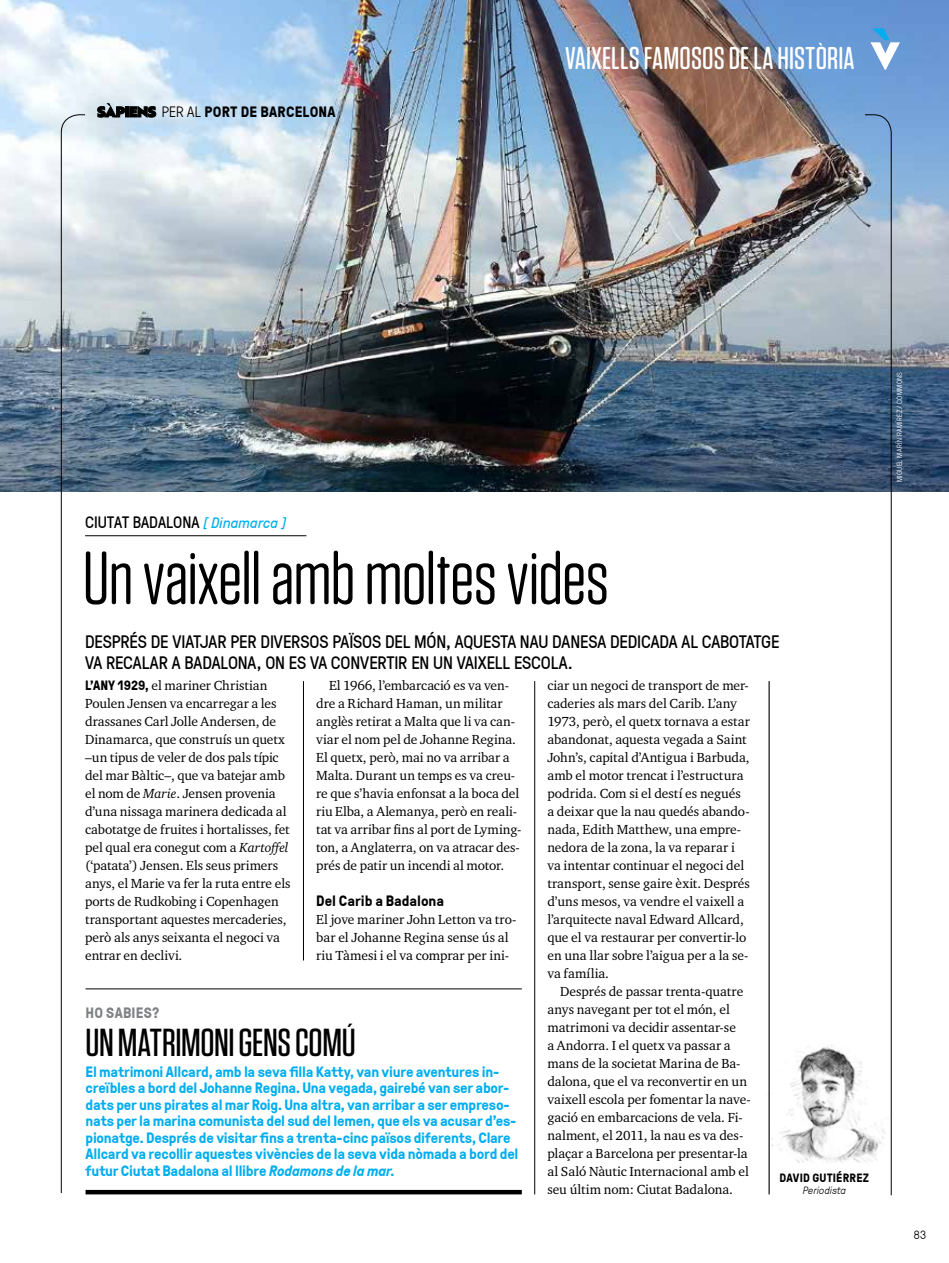
<style>
.page{position:relative;width:949px;height:1263px;background:#fff}
.page>*{position:absolute;margin:0;border:0;box-sizing:border-box;transform-origin:0 0}
.t1{font:75px "Tungsten Rounded";letter-spacing:-.01em;color:#000}
.t2{font:500 39px "Tungsten";letter-spacing:-.01em;color:#000}
.t3{font:500 31.5px "Tungsten Rounded";letter-spacing:.005em;color:#fff}
.t4{font:18px/21px "GT Pressura";letter-spacing:-.01em;color:#000}
.t5{font:16.5px "GT Pressura";color:#000}
.t6{font:700 15px/16.5px "GT Pressura";letter-spacing:-.015em;color:#00aeef}
.t7{font:700 15px "GT Pressura";letter-spacing:.005em;color:#000}
.t8{font:700 15px "GT Pressura";letter-spacing:.015em;color:#808285}
.t9{font:13.5px/18px "Charter ITC Std";color:#000}
.t10{font:700 12px "GT Pressura";letter-spacing:.02em;color:#000}
.t11{font:300 12px "GT Pressura Mono";color:#000}
.t12{font:italic 300 10.5px "GT Pressura";letter-spacing:.015em;color:#000}
.t13{font:300 7.5px "GT Pressura";letter-spacing:.04em;color:#fff}
.s1{font-weight:300}
.s2{font-style:italic;font-size:15px;color:#00aeef}
.s3{font-family:"GT Pressura";font-weight:700}
.s4{font-style:italic}
</style>
<div class="page">
<img style="left:0;top:0;width:948px;height:491px">
<img style="left:61px;top:114px;width:830px;height:1081px">
<hr style="left:768px;top:681px;width:1px;height:513px;background:#000">
<hr style="left:303px;top:681px;width:1px;height:279px;background:#000">
<hr style="left:534px;top:681px;width:1px;height:513px;background:#000">
<hr style="left:85px;top:535px;width:221px;height:1px;background:#000">
<hr style="left:85px;top:1190px;width:436px;height:4px;background:#000">
<hr style="left:85px;top:989px;width:436px;height:1px;background:#000">
<img style="left:86px;top:99px;width:778px;height:26px">
<img style="left:759px;top:1044px;width:133px;height:119px">
<svg style="left:97px;top:103px;width:59px;height:15px"></svg>
<svg style="left:869px;top:28px;width:31px;height:42px"></svg>
<p class="t7" style="left:162px;top:101px;width:175px"><span class="s1">PER AL</span> PORT DE BARCELONA</p>
<h3 class="t3" style="left:565px;top:42px;width:291px">VAIXELLS FAMOSOS DE LA HISTÒRIA</h3>
<p class="t5" style="left:85px;top:510px;width:202px">CIUTAT BADALONA <span class="s2">[ Dinamarca ]</span></p>
<h1 class="t1" style="left:82px;top:540px;width:528px">Unvaixell amb moltes vides</h1>
<h3 class="t4" style="left:85px;top:631px;width:695px">DESPRÉS DE VIATJAR PER DIVERSOS PAÏSOS DEL MÓN, AQUESTA NAU DANESA DEDICADA AL CABOTATGE<br>VA RECALAR A BADALONA, ON ES VA CONVERTIR EN UN VAIXELL ESCOLA.</h3>
<p class="t9" style="left:85px;top:677px;width:207px"><span class="s3">L’ANY 1929,</span> el mariner Christian Poulen Jensen va encarregar a les drassanes Carl Jolle Andersen, de Dinamarca, que construís un quetx –un tipus de veler de dos pals típic del mar Bàltic–, que va batejar amb el nom de <span class="s4">Marie</span>. Jensen provenia d’una nissaga marinera dedicada al cabotatge de fruites i hortalisses, fet pel qual era conegut com a <span class="s4">Kartoffel </span>(‘patata’) Jensen. Els seus primers anys, el Marie va fer la ruta entre els ports de Rudkobing i Copenhagen transportant aquestes mercaderies, però als anys seixanta el negoci va entrar en declivi.</p>
<p class="t9" style="left:316px;top:676px;width:206px;text-indent:13px">El 1966, l’embarcació es va ven&shy;dre a Richard Haman, un militar anglès retirat a Malta que li va can&shy;viar el nom pel de Johanne Regina.<br>El quetx, però, mai no va arribar a Malta. Durant un temps es va creu&shy;re que s’havia enfonsat a la boca del riu Elba, a Alemanya, però en reali&shy;tat va arribar fins al port de Lyming&shy;ton, a Anglaterra, on va atracar des&shy;prés de patir un incendi al motor.</p>
<p class="t7" style="left:316px;top:890px;width:129px">Del Carib a Badalona</p>
<p class="t9" style="left:316px;top:911px;width:202px">El jove mariner John Letton va tro&shy;bar el Johanne Regina sense ús al riu Tàmesi i el va comprar per ini-</p>
<p class="t8" style="left:85px;top:1002px;width:75px">HO SABIES?</p>
<h2 class="t2" style="left:85px;top:1022px;width:271px">UN MATRIMONI GENS COMÚ</h2>
<p class="t6" style="left:85px;top:1063px;width:434px">El matrimoni Allcard, amb la seva filla Katty, van viure aventures in&shy;creïbles a bord del Johanne Regina. Una vegada, gairebé van ser abor&shy;dats per uns pirates al mar Roig. Una altra, van arribar a ser empreso&shy;nats per la marina comunista del sud del Iemen, que els va acusar d’es&shy;pionatge. Després de visitar fins a trenta-cinc països diferents, Clare Allcard va recollir aquestes vivències de la seva vida nòmada a bord del futur Ciutat Badalona al llibre <span class="s4">Rodamons de la mar</span>.</p>
<p class="t9" style="left:547px;top:677px;width:204px">ciar un negoci de transport de mer&shy;caderies als mars del Carib. L’any 1973, però, el quetx tornava a estar abandonat, aquesta vegada a Saint John’s, capital d’Antigua i Barbuda, amb el motor trencat i l’estructura podrida. Com si el destí es negués a deixar que la nau quedés abando&shy;nada, Edith Matthew, una empre&shy;nedora de la zona, la va reparar i va intentar continuar el negoci del transport, sense gaire èxit. Després d’uns mesos, va vendre el vaixell a l’arquitecte naval Edward Allcard, que el va restaurar per convertir-lo en una llar sobre l’aigua per a la se&shy;va família.</p>
<p class="t9" style="left:547px;top:982px;width:205px;text-indent:13px">Després de passar trenta-quatre anys navegant per tot el món, el matrimoni va decidir assentar-se<br>a Andorra. I el quetx va passar a mans de la societat Marina de Ba&shy;dalona, que el va reconvertir en un vaixell escola per fomentar la nave&shy;gació en embarcacions de vela. Fi&shy;nalment, el 2011, la nau es va des&shy;plaçar a Barcelona per presentar-la al Saló Nàutic Internacional amb el seu últim nom: Ciutat Badalona.</p>
<p class="t10" style="left:779px;top:1169px;width:91px">DAVID GUTIÉRREZ</p>
<p class="t12" style="left:802px;top:1182px;width:44px">Periodista</p>
<p class="t13" style="left:893px;top:482px;width:112px;rotate:-90deg">MIGUEL MARÍN RAMÍREZ/ COMMONS</p>
<p class="t11" style="left:913px;top:1226px;width:14px">83</p>
</div>
